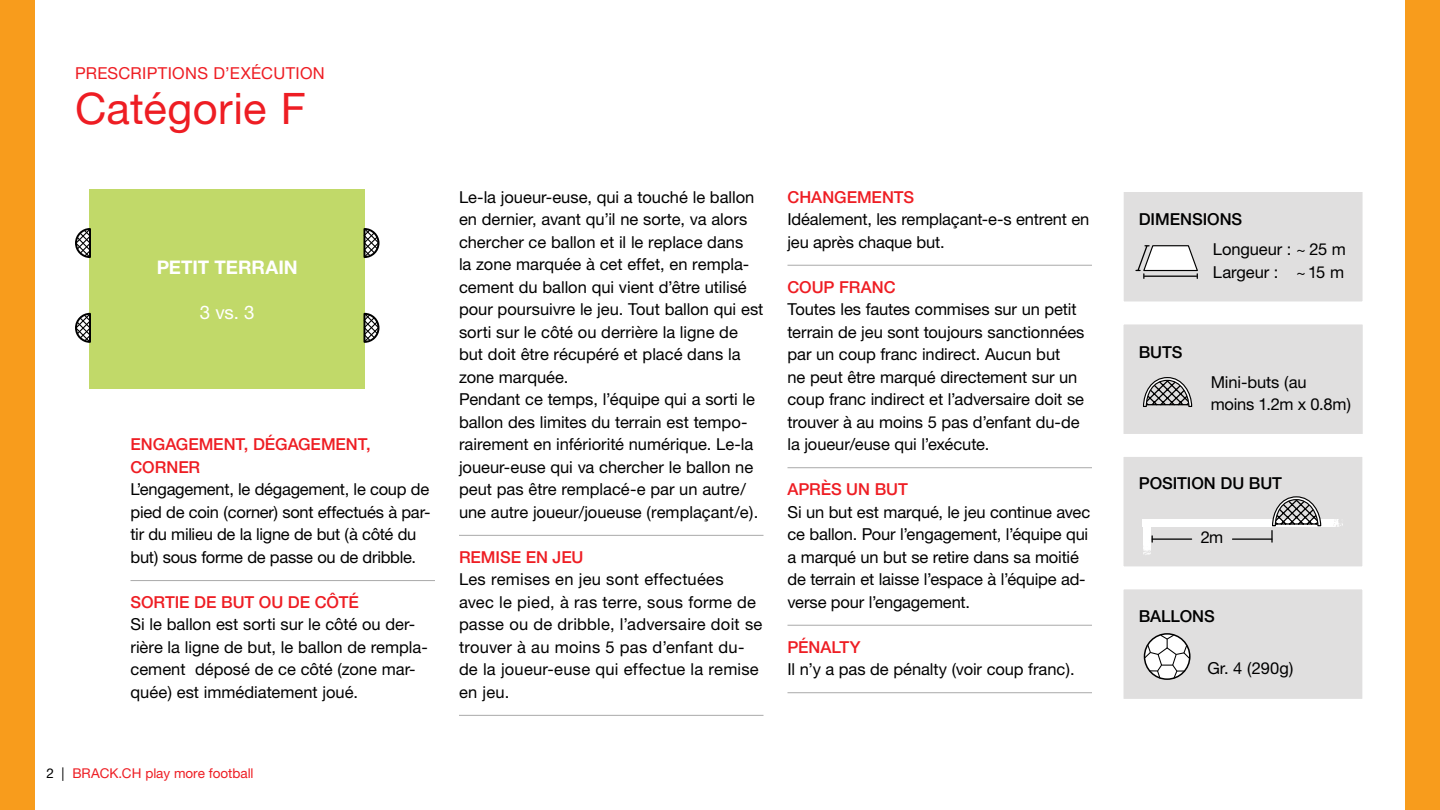
<style>
.page{position:relative;width:1440px;height:810px;background:#fff}
.page>*{position:absolute;margin:0;border:0;box-sizing:border-box;transform-origin:0 0}
.t1{font:43.5px "Helvetica Neue";letter-spacing:.01em;color:#ee1d23}
.t2{font:700 18.75px "Helvetica Neue";color:#fff}
.t3{font:18.75px "Helvetica Neue";color:#fff}
.t4{font:16.5px/22.5px "Helvetica Neue";letter-spacing:-.005em;color:#000}
.t5{font:500 16.5px/22.5px "Helvetica Neue";letter-spacing:-.005em;color:#ee1d23}
.t6{font:500 16.5px "Helvetica Neue";letter-spacing:-.005em;color:#000}
.t7{font:16.5px "Helvetica Neue";letter-spacing:.02em;color:#ee1d23}
.t8{font:13.5px "Helvetica Neue";color:#ee1d23}
.s1{color:#000}
</style>
<div class="page">
<div style="left:0;top:0;width:34px;height:810px;background:#f89c1c"></div>
<div style="left:90px;top:189px;width:275px;height:200px;background:#c1d969"></div>
<svg style="left:75px;top:227px;width:16px;height:32px"></svg>
<svg style="left:75px;top:312px;width:16px;height:32px"></svg>
<svg style="left:363px;top:312px;width:17px;height:31px"></svg>
<svg style="left:363px;top:228px;width:17px;height:30px"></svg>
<hr style="left:130px;top:580px;width:305px;height:1px;background:#a9a9a9">
<hr style="left:459px;top:535px;width:305px;height:1px;background:#a9a9a9">
<hr style="left:459px;top:715px;width:305px;height:1px;background:#a9a9a9">
<hr style="left:788px;top:265px;width:304px;height:1px;background:#a9a9a9">
<hr style="left:788px;top:467px;width:304px;height:1px;background:#a9a9a9">
<hr style="left:788px;top:625px;width:304px;height:1px;background:#a9a9a9">
<hr style="left:788px;top:692px;width:304px;height:1px;background:#a9a9a9">
<div style="left:1124px;top:192px;width:239px;height:110px;background:#e0dfdf"></div>
<div style="left:1123px;top:324px;width:240px;height:110px;background:#e0dfdf"></div>
<div style="left:1406px;top:0;width:34px;height:810px;background:#f89c1c"></div>
<svg style="left:1123px;top:457px;width:240px;height:110px;background:#dddcdc"></svg>
<svg style="left:1123px;top:589px;width:240px;height:110px;background:#dedddd"></svg>
<p class="t7" style="left:75px;top:63px;width:251px">prescriptions d’exécution</p>
<h1 class="t1" style="left:75px;top:83px;width:232px">Catégorie F</h1>
<p class="t2" style="left:157px;top:256px;width:143px">PETIT TERRAIN</p>
<p class="t3" style="left:200px;top:301px;width:56px">3 vs. 3</p>
<p class="t5" style="left:130px;top:433px;width:242px">ENGAGEMENT, DÉGAGEMENT,<br>CORNER</p>
<p class="t4" style="left:130px;top:478px;width:301px">L’engagement, le dégagement, le coup de pied de coin (corner) sont effectués à par&shy;tir du milieu de la ligne de but (à côté du but) sous forme de passe ou de dribble.</p>
<p class="t5" style="left:130px;top:591px;width:230px">SORTIE DE BUT OU DE CÔTÉ</p>
<p class="t4" style="left:130px;top:613px;width:299px">Si le ballon est sorti sur le côté ou der&shy;rière la ligne de but, le ballon de rempla&shy;cement déposé de ce côté (zone mar&shy;quée) est immédiatement joué.</p>
<p class="t8" style="left:46px;top:765px;width:209px"><span class="s1">2 |</span> BRACK.CH play more football</p>
<p class="t4" style="left:459px;top:185px;width:306px">Le-la joueur-euse, qui a touché le ballon en dernier, avant qu’il ne sorte, va alors chercher ce ballon et il le replace dans<br>la zone marquée à cet effet, en rempla&shy;cement du ballon qui vient d’être utilisé pour poursuivre le jeu. Tout ballon qui est sorti sur le côté ou derrière la ligne de but doit être récupéré et placé dans la zone marquée.<br>Pendant ce temps, l’équipe qui a sorti le ballon des limites du terrain est tempo&shy;rairement en infériorité numérique. Le-la joueur-euse qui va chercher le ballon ne peut pas être remplacé-e par un autre/ une autre joueur/joueuse (remplaçant/e).</p>
<p class="t5" style="left:459px;top:546px;width:126px">REMISE EN JEU</p>
<p class="t4" style="left:459px;top:568px;width:305px">Les remises en jeu sont effectuées avec le pied, à ras terre, sous forme de passe ou de dribble, l’adversaire doit se trouver à au moins 5 pas d’enfant du&shy;de la joueur-euse qui effectue la remise en jeu.</p>
<p class="t5" style="left:788px;top:185px;width:128px">CHANGEMENTS</p>
<p class="t4" style="left:788px;top:208px;width:303px">Idéalement, les remplaçant-e-s entrent en jeu après chaque but.</p>
<p class="t5" style="left:788px;top:275px;width:97px">COUP FRANC</p>
<p class="t4" style="left:788px;top:298px;width:299px">Toutes les fautes commises sur un petit terrain de jeu sont toujours sanctionnées par un coup franc indirect. Aucun but<br>ne peut être marqué directement sur un coup franc indirect et l’adversaire doit se trouver à au moins 5 pas d’enfant du-de la joueur/euse qui l’exécute.</p>
<p class="t5" style="left:788px;top:478px;width:122px">APRÈS UN BUT</p>
<p class="t4" style="left:788px;top:500px;width:304px">Si un but est marqué, le jeu continue avec ce ballon. Pour l’engagement, l’équipe qui a marqué un but se retire dans sa moitié de terrain et laisse l’espace à l’équipe ad&shy;verse pour l’engagement.</p>
<p class="t5" style="left:788px;top:635px;width:75px">PÉNALTY</p>
<p class="t4" style="left:788px;top:658px;width:289px">Il n’y a pas de pénalty (voir coup franc).</p>
<p class="t6" style="left:1139px;top:210px;width:105px">DIMENSIONS</p>
<p class="t4" style="left:1213px;top:238px;width:134px">Longueur : ~ 25 m<br>Largeur : ~ 15 m</p>
<p class="t6" style="left:1139px;top:342px;width:45px">BUTS</p>
<p class="t4" style="left:1211px;top:370px;width:142px">Mini-buts (au moins 1.2m x 0.8m)</p>
<p class="t6" style="left:1139px;top:473px;width:11px">POSITIO</p>
<p class="t6" style="left:1204px;top:473px;width:80px">N DU BUT</p>
<p class="t4" style="left:1201px;top:526px;width:24px">2m</p>
<p class="t6" style="left:1139px;top:606px;width:77px">BALLONS</p>
<p class="t4" style="left:1207px;top:657px;width:88px">Gr. 4 (290g)</p>
</div>
